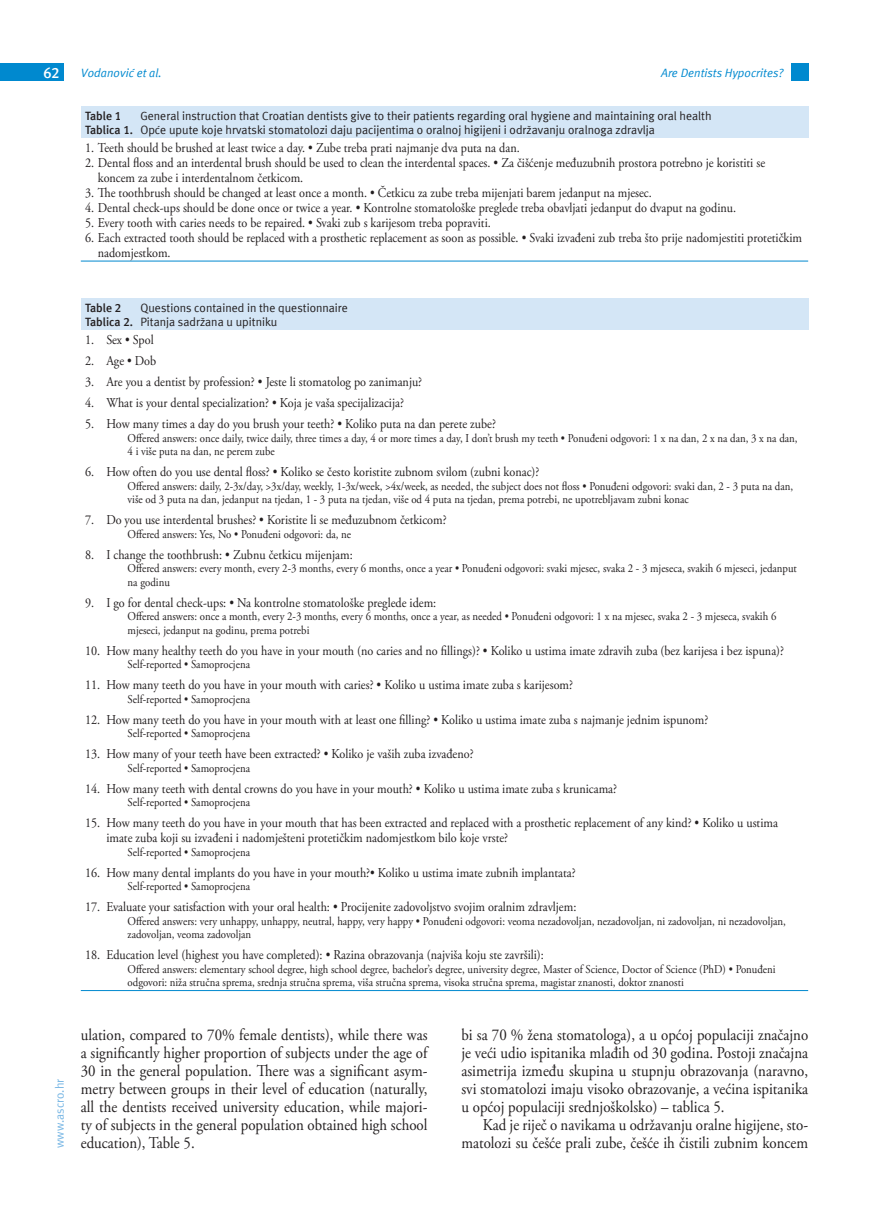
<style>
.page{position:relative;width:872px;height:1212px;background:#fff}
.page>*{position:absolute;margin:0;border:0;box-sizing:border-box;transform-origin:0 0}
.t1{font:16.5px/18px "Adobe Garamond Pro";color:#231f20;text-align:justify;scale:.9 1}
.t2{font:700 15px "Meta ASC";color:#fff}
.t3{font:13.5px/15px "Adobe Garamond Pro";color:#231f20;scale:.9 1}
.t4{font:12px/13.5px "Adobe Garamond Pro";color:#231f20;scale:.9 1}
.t5{font:12px/13.5px "Meta ASC";color:#231f20}
.t6{font:italic 12px "Meta ASC";color:#0089cf}
.t7{font:12px "Meta ASC";color:#77b6e4}
.t8{font:700 12px "Meta ASC";color:#231f20}
.s1{font-weight:700}
</style>
<div class="page">
<div style="left:791px;top:64px;width:17px;height:17px;background:#0089cf"></div>
<div style="left:0;top:64px;width:64px;height:17px;background:#0089cf"></div>
<hr style="left:81px;top:261px;width:727px;height:1px;background:#0089cf">
<div style="left:81px;top:106px;width:727px;height:32px;background:#d4e6f6"></div>
<hr style="left:81px;top:990px;width:727px;height:1px;background:#0089cf">
<div style="left:81px;top:299px;width:727px;height:31px;background:#d4e6f6"></div>
<p class="t2" style="left:43px;top:64px;width:18px">62</p>
<p class="t6" style="left:81px;top:66px;width:82px">Vodanović et al.</p>
<p class="t6" style="left:661px;top:66px;width:123px">Are Dentists Hypocrites?</p>
<p class="t5" style="left:85px;top:109px;width:628px;text-indent:55px">General instruction that Croatian dentists give to their patients regarding oral hygiene and maintaining oral health<br><span class="s1">Tablica 1.</span> Opće upute koje hrvatski stomatolozi daju pacijentima o oralnoj higijeni i održavanju oralnoga zdravlja</p>
<p class="t8" style="left:85px;top:109px;width:38px">Table 1</p>
<p class="t3" style="left:85px;top:140px;width:484px">1. Teeth should be brushed at least twice a day. • Zube treba prati najmanje dva puta na dan.</p>
<p class="t3" style="left:98px;top:155px;width:743px;text-indent:-13px">2. Dental floss and an interdental brush should be used to clean the interdental spaces. • Za čišćenje međuzubnih prostora potrebno je koristiti se koncem za zube i interdentalnom četkicom.</p>
<p class="t3" style="left:85px;top:185px;width:631px">3. The toothbrush should be changed at least once a month. • Četkicu za zube treba mijenjati barem jedanput na mjesec.</p>
<p class="t3" style="left:85px;top:200px;width:725px">4. Dental check-ups should be done once or twice a year. • Kontrolne stomatološke preglede treba obavljati jedanput do dvaput na godinu.</p>
<p class="t3" style="left:85px;top:215px;width:452px">5. Every tooth with caries needs to be repaired. • Svaki zub s karijesom treba popraviti.</p>
<p class="t3" style="left:98px;top:230px;width:784px;text-indent:-13px">6. Each extracted tooth should be replaced with a prosthetic replacement as soon as possible. • Svaki izvađeni zub treba što prije nadomjestiti protetičkim nadomjestkom.</p>
<p class="t5" style="left:85px;top:301px;width:264px;text-indent:55px">Questions contained in the questionnaire<br><span class="s1">Tablica 2.</span> Pitanja sadržana u upitniku</p>
<p class="t8" style="left:85px;top:301px;width:38px">Table 2</p>
<p class="t7" style="left:53px;top:1148px;width:71px;rotate:-90deg">www.ascro.hr</p>
<p class="t3" style="left:85px;top:333px;width:78px">1. Sex • Spol</p>
<p class="t3" style="left:85px;top:354px;width:81px">2. Age • Dob</p>
<p class="t3" style="left:85px;top:375px;width:376px">3. Are you a dentist by profession? • Jeste li stomatolog po zanimanju?</p>
<p class="t3" style="left:85px;top:396px;width:356px">4. What is your dental specialization? • Koja je vaša specijalizacija?</p>
<p class="t3" style="left:85px;top:417px;width:458px">5. How many times a day do you brush your teeth? • Koliko puta na dan perete zube?</p>
<p class="t4" style="left:128px;top:432px;width:746px">Offered answers: once daily, twice daily, three times a day, 4 or more times a day, I don’t brush my teeth • Ponuđeni odgovori: 1 x na dan, 2 x na dan, 3 x na dan,<br>4 i više puta na dan, ne perem zube</p>
<p class="t3" style="left:85px;top:465px;width:506px">6. How often do you use dental floss? • Koliko se često koristite zubnom svilom (zubni konac)?</p>
<p class="t4" style="left:128px;top:480px;width:741px">Offered answers: daily, 2-3x/day, &gt;3x/day, weekly, 1-3x/week, &gt;4x/week, as needed, the subject does not floss • Ponuđeni odgovori: svaki dan, 2 - 3 puta na dan, više od 3 puta na dan, jedanput na tjedan, 1 - 3 puta na tjedan, više od 4 puta na tjedan, prema potrebi, ne upotrebljavam zubni konac</p>
<p class="t3" style="left:85px;top:513px;width:403px">7. Do you use interdental brushes? • Koristite li se međuzubnom četkicom?</p>
<p class="t4" style="left:128px;top:528px;width:250px">Offered answers: Yes, No • Ponuđeni odgovori: da, ne</p>
<p class="t3" style="left:85px;top:547px;width:299px">8. I change the toothbrush: • Zubnu četkicu mijenjam:</p>
<p class="t4" style="left:128px;top:562px;width:745px">Offered answers: every month, every 2-3 months, every 6 months, once a year • Ponuđeni odgovori: svaki mjesec, svaka 2 - 3 mjeseca, svakih 6 mjeseci, jedanput na godinu</p>
<p class="t3" style="left:85px;top:595px;width:392px">9. I go for dental check-ups: • Na kontrolne stomatološke preglede idem:</p>
<p class="t4" style="left:128px;top:610px;width:722px">Offered answers: once a month, every 2-3 months, every 6 months, once a year, as needed • Ponuđeni odgovori: 1 x na mjesec, svaka 2 - 3 mjeseca, svakih 6 mjeseci, jedanput na godinu, prema potrebi</p>
<p class="t3" style="left:85px;top:643px;width:778px">10. How many healthy teeth do you have in your mouth (no caries and no fillings)? • Koliko u ustima imate zdravih zuba (bez karijesa i bez ispuna)?</p>
<p class="t4" style="left:128px;top:658px;width:137px">Self-reported • Samoprocjena</p>
<p class="t3" style="left:85px;top:678px;width:544px">11. How many teeth do you have in your mouth with caries? • Koliko u ustima imate zuba s karijesom?</p>
<p class="t4" style="left:128px;top:693px;width:137px">Self-reported • Samoprocjena</p>
<p class="t3" style="left:85px;top:712px;width:694px">12. How many teeth do you have in your mouth with at least one filling? • Koliko u ustima imate zuba s najmanje jednim ispunom?</p>
<p class="t4" style="left:128px;top:727px;width:137px">Self-reported • Samoprocjena</p>
<p class="t3" style="left:85px;top:747px;width:433px">13. How many of your teeth have been extracted? • Koliko je vaših zuba izvađeno?</p>
<p class="t4" style="left:128px;top:762px;width:137px">Self-reported • Samoprocjena</p>
<p class="t3" style="left:85px;top:781px;width:592px">14. How many teeth with dental crowns do you have in your mouth? • Koliko u ustima imate zuba s krunicama?</p>
<p class="t4" style="left:128px;top:796px;width:137px">Self-reported • Samoprocjena</p>
<p class="t3" style="left:106px;top:816px;width:747px;text-indent:-21px">15. How many teeth do you have in your mouth that has been extracted and replaced with a prosthetic replacement of any kind? • Koliko u ustima imate zuba koji su izvađeni i nadomješteni protetičkim nadomjestkom bilo koje vrste?</p>
<p class="t4" style="left:128px;top:846px;width:137px">Self-reported • Samoprocjena</p>
<p class="t3" style="left:85px;top:865px;width:547px">16. How many dental implants do you have in your mouth?• Koliko u ustima imate zubnih implantata?</p>
<p class="t4" style="left:128px;top:880px;width:137px">Self-reported • Samoprocjena</p>
<p class="t3" style="left:85px;top:900px;width:547px">17. Evaluate your satisfaction with your oral health: • Procijenite zadovoljstvo svojim oralnim zdravljem:</p>
<p class="t4" style="left:128px;top:915px;width:733px">Offered answers: very unhappy, unhappy, neutral, happy, very happy • Ponuđeni odgovori: veoma nezadovoljan, nezadovoljan, ni zadovoljan, ni nezadovoljan, zadovoljan, veoma zadovoljan</p>
<p class="t3" style="left:85px;top:948px;width:511px">18. Education level (highest you have completed): • Razina obrazovanja (najviša koju ste završili):</p>
<p class="t4" style="left:128px;top:963px;width:721px">Offered answers: elementary school degree, high school degree, bachelor’s degree, university degree, Master of Science, Doctor of Science (PhD) • Ponuđeni odgovori: niža stručna sprema, srednja stručna sprema, viša stručna sprema, visoka stručna sprema, magistar znanosti, doktor znanosti</p>
<p class="t1" style="left:81px;top:1026px;width:387px">ulation, compared to 70% female dentists), while there was a significantly higher proportion of subjects under the age of 30 in the general population. There was a significant asym&shy;metry between groups in their level of education (naturally, all the dentists received university education, while majori&shy;ty of subjects in the general population obtained high school education), Table 5.</p>
<p class="t1" style="left:461px;top:1026px;width:387px">bi sa 70 % žena stomatologa), a u općoj populaciji značajno je veći udio ispitanika mlađih od 30 godina. Postoji značajna asimetrija između skupina u stupnju obrazovanja (naravno, svi stomatolozi imaju visoko obrazovanje, a većina ispitanika u općoj populaciji srednjoškolsko) – tablica 5.</p>
<p class="t1" style="left:461px;top:1116px;width:387px;text-align:right">Kad je riječ o navikama u održavanju oralne higijene, sto&shy;matolozi su češće prali zube, češće ih čistili zubnim koncem</p>
</div>
